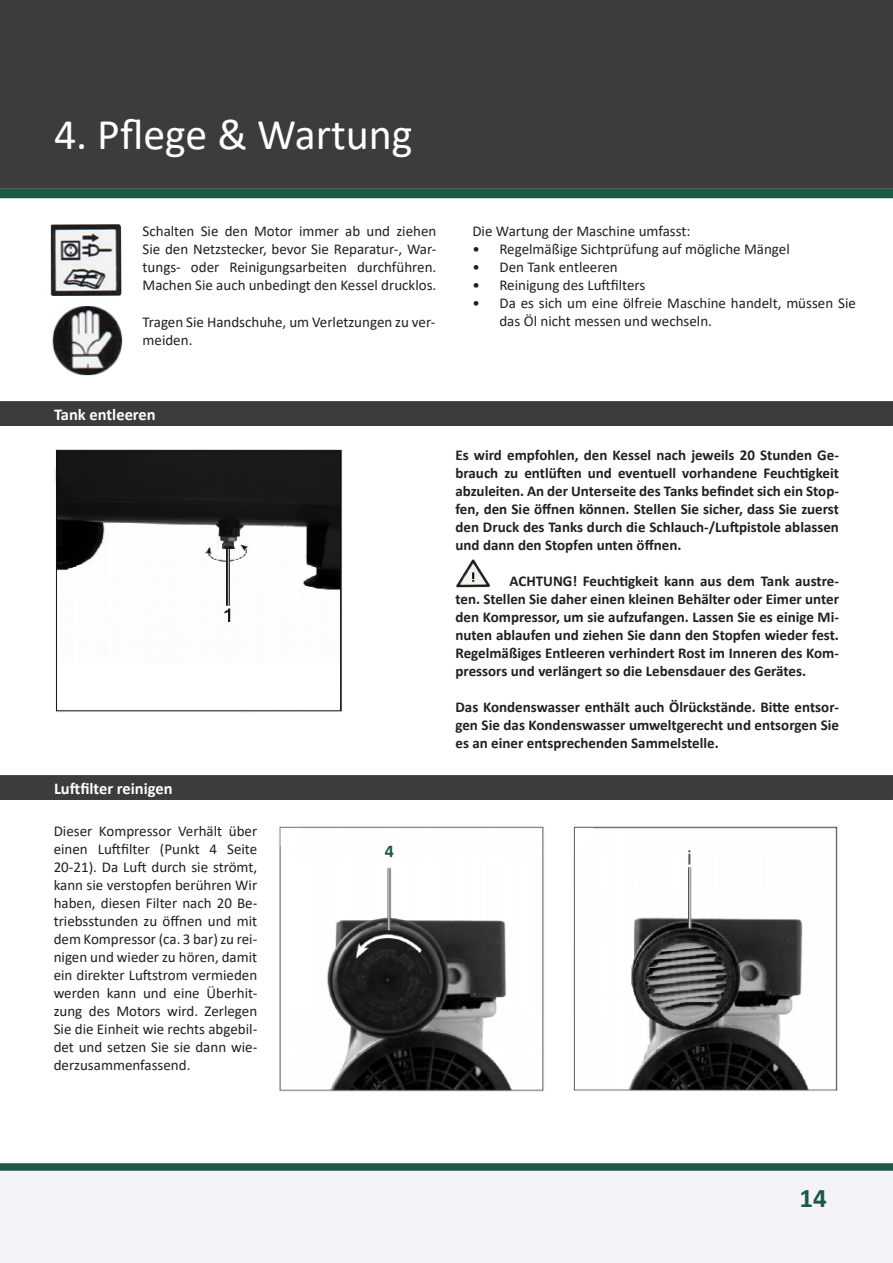
<style>
.page{position:relative;width:893px;height:1263px;background:#fff}
.page>*{position:absolute;margin:0;border:0;box-sizing:border-box;transform-origin:0 0}
.t1{font:43.95px "Calibri";color:#fff}
.t2{font:700 27px "Calibri";color:#1e5945}
.t3{font:700 18px "Calibri";color:#1e5945}
.t4{font:700 16.5px "Calibri";color:#fff}
.t5{font:15px/18px "Calibri";color:#231f20;text-align:justify}
.t6{font:700 15px/18px "Calibri";color:#231f20;text-align:justify}
</style>
<div class="page">
<svg style="left:0;top:1163px;width:893px;height:100px"></svg>
<div style="left:0;top:0;width:893px;height:189px;background:#3c3c3b"></div>
<div style="left:0;top:189px;width:893px;height:9px;background:#1e5945"></div>
<img style="left:50px;top:224px;width:72px;height:72px">
<img style="left:52px;top:306px;width:71px;height:70px">
<div style="left:1px;top:402px;width:891px;height:23px;background:#3c3c3b"></div>
<div style="left:0;top:401px;width:893px;height:25px;border:2px solid #3c3c3b"></div>
<div style="left:1px;top:776px;width:891px;height:23px;background:#3c3c3b"></div>
<div style="left:0;top:775px;width:893px;height:25px;border:2px solid #3c3c3b"></div>
<img style="left:279px;top:826px;width:265px;height:266px">
<img style="left:574px;top:826px;width:264px;height:265px">
<img style="left:54px;top:449px;width:288px;height:263px">
<img style="left:456px;top:559px;width:34px;height:29px">
<p class="t1" style="left:54px;top:104px;width:360px">4. Pflege &amp; Wartung</p>
<p class="t5" style="left:143px;top:222px;width:295px">Schalten Sie den Motor immer ab und ziehen Sie den Netzstecker, bevor Sie Reparatur-, War&shy;tungs- oder Reinigungsarbeiten durchführen.<br>Machen Sie auch unbedingt den Kessel drucklos.</p>
<p class="t5" style="left:143px;top:313px;width:294px">Tragen Sie Handschuhe, um Verletzungen zu ver&shy;meiden.</p>
<p class="t5" style="left:472px;top:222px;width:220px">Die Wartung der Maschine umfasst:</p>
<p class="t5" style="left:472px;top:240px;width:319px">• Regelmäßige Sichtprüfung auf mögliche Mängel</p>
<p class="t5" style="left:472px;top:258px;width:147px">• Den Tank entleeren</p>
<p class="t5" style="left:472px;top:276px;width:174px">• Reinigung des Luftfilters</p>
<p class="t5" style="left:499px;top:294px;width:358px;text-indent:-27px">• Da es sich um eine ölfreie Maschine handelt, müssen Sie das Öl nicht messen und wechseln.</p>
<p class="t4" style="left:54px;top:403px;width:103px">Tank entleeren</p>
<p class="t4" style="left:54px;top:776px;width:120px">Luftfilter reinigen</p>
<p class="t5" style="left:54px;top:821px;width:205px">Dieser Kompressor Verhält über einen Luftfilter (Punkt 4 Seite 20-21). Da Luft durch sie strömt, kann sie verstopfen berühren Wir haben, diesen Filter nach 20 Be&shy;triebsstunden zu öffnen und mit dem Kompressor (ca. 3 bar) zu rei&shy;nigen und wieder zu hören, damit ein direkter Luftstrom vermieden werden kann und eine Überhit&shy;zung des Motors wird. Zerlegen Sie die Einheit wie rechts abgebil&shy;det und setzen Sie sie dann wie&shy;derzusammenfassend.</p>
<p class="t3" style="left:385px;top:838px;width:11px">4</p>
<p class="t6" style="left:455px;top:446px;width:385px">Es wird empfohlen, den Kessel nach jeweils 20 Stunden Ge&shy;brauch zu entlüften und eventuell vorhandene Feuchtigkeit abzuleiten. An der Unterseite des Tanks befindet sich ein Stop&shy;fen, den Sie öffnen können. Stellen Sie sicher, dass Sie zuerst den Druck des Tanks durch die Schlauch-/Luftpistole ablassen und dann den Stopfen unten öffnen.</p>
<p class="t6" style="left:455px;top:572px;width:385px;text-indent:54px">ACHTUNG! Feuchtigkeit kann aus dem Tank austre&shy;ten. Stellen Sie daher einen kleinen Behälter oder Eimer unter den Kompressor, um sie aufzufangen. Lassen Sie es einige Mi&shy;nuten ablaufen und ziehen Sie dann den Stopfen wieder fest.<br>Regelmäßiges Entleeren verhindert Rost im Inneren des Kom&shy;pressors und verlängert so die Lebensdauer des Gerätes.</p>
<p class="t6" style="left:455px;top:698px;width:385px">Das Kondenswasser enthält auch Ölrückstände. Bitte entsor&shy;gen Sie das Kondenswasser umweltgerecht und entsorgen Sie es an einer entsprechenden Sammelstelle.</p>
<p class="t2" style="left:799px;top:1179px;width:29px">14</p>
</div>
